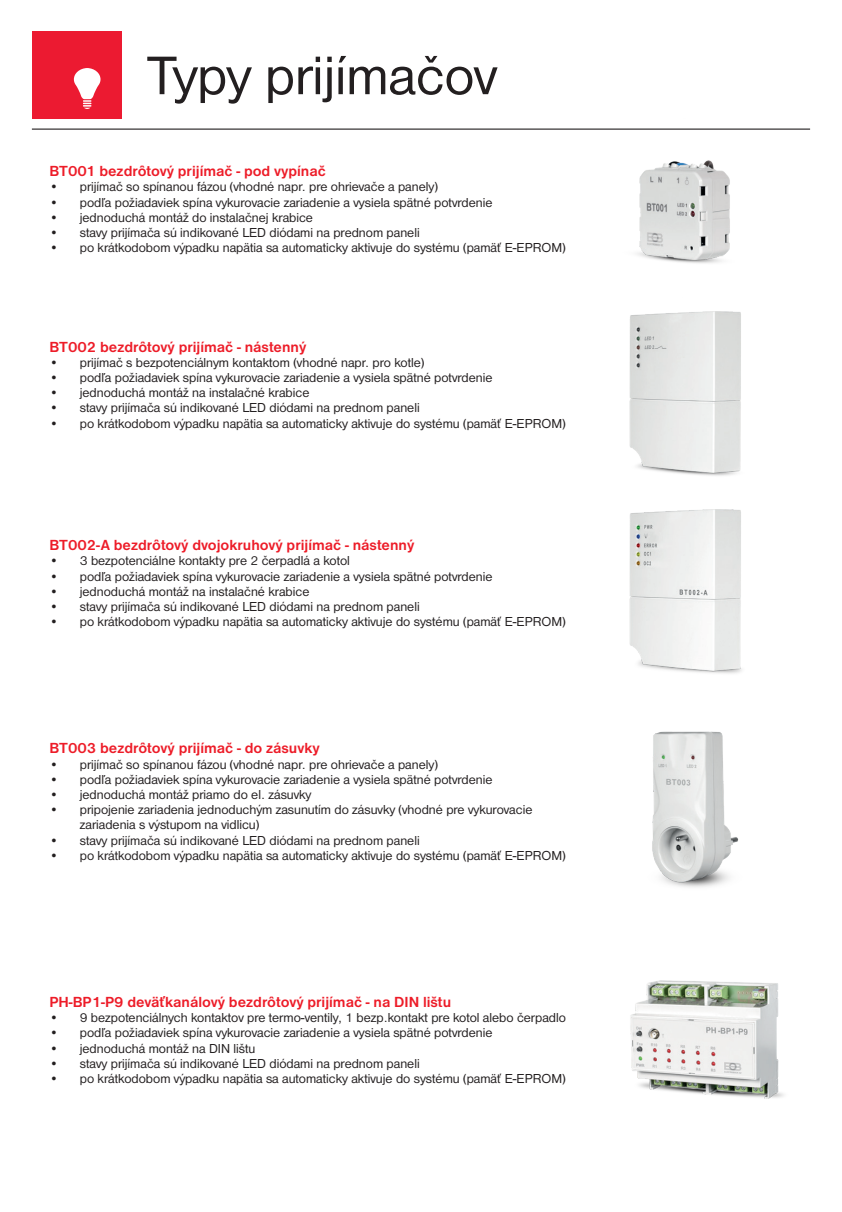
<style>
.page{position:relative;width:842px;height:1212px;background:#fff}
.page>*{position:absolute;margin:0;border:0;box-sizing:border-box;transform-origin:0 0}
.t1{font:56.25px "Nimbus Sans DOT";color:#231f20}
.t2{font:700 15.3px "Nimbus Sans DOT";color:#ed1c28}
.t3{font:13.5px/15.3px "Nimbus Sans DOT";color:#231f20}
</style>
<div class="page">
<div style="left:32px;top:32px;width:90px;height:87px;background:#ec1a31"></div>
<svg style="left:74px;top:68px;width:27px;height:41px"></svg>
<hr style="left:32px;top:129px;width:778px;height:1px;background:#231f20">
<img style="left:629px;top:311px;width:112px;height:165px">
<img style="left:594px;top:128px;width:179px;height:135px">
<img style="left:629px;top:509px;width:113px;height:165px">
<img style="left:652px;top:731px;width:87px;height:157px">
<img style="left:630px;top:980px;width:154px;height:119px">
<h1 class="t1" style="left:148px;top:44px;width:351px">Typy prijímačov</h1>
<p class="t2" style="left:49px;top:162px;width:278px">BT001 bezdrôtový prijímač - pod vypínač</p>
<p class="t3" style="left:49px;top:179px;width:390px">• prijímač so spínanou fázou (vhodné napr. pre ohrievače a panely)</p>
<p class="t3" style="left:49px;top:195px;width:445px">• podľa požiadaviek spína vykurovacie zariadenie a vysiela spätné potvrdenie</p>
<p class="t3" style="left:49px;top:210px;width:265px">• jednoduchá montáž do instalačnej krabice</p>
<p class="t3" style="left:49px;top:225px;width:372px">• stavy prijímača sú indikované LED diódami na prednom paneli</p>
<p class="t3" style="left:49px;top:240px;width:518px">• po krátkodobom výpadku napätia sa automaticky aktivuje do systému (pamäť E-EPROM)</p>
<p class="t2" style="left:49px;top:338px;width:258px">BT002 bezdrôtový prijímač - nástenný</p>
<p class="t3" style="left:49px;top:355px;width:377px">• prijímač s bezpotenciálnym kontaktom (vhodné napr. pro kotle)</p>
<p class="t3" style="left:49px;top:370px;width:445px">• podľa požiadaviek spína vykurovacie zariadenie a vysiela spätné potvrdenie</p>
<p class="t3" style="left:49px;top:385px;width:261px">• jednoduchá montáž na instalačné krabice</p>
<p class="t3" style="left:49px;top:400px;width:372px">• stavy prijímača sú indikované LED diódami na prednom paneli</p>
<p class="t3" style="left:49px;top:416px;width:518px">• po krátkodobom výpadku napätia sa automaticky aktivuje do systému (pamäť E-EPROM)</p>
<p class="t2" style="left:49px;top:536px;width:366px">BT002-A bezdrôtový dvojokruhový prijímač - nástenný</p>
<p class="t3" style="left:49px;top:553px;width:302px">• 3 bezpotenciálne kontakty pre 2 čerpadlá a kotol</p>
<p class="t3" style="left:49px;top:568px;width:445px">• podľa požiadaviek spína vykurovacie zariadenie a vysiela spätné potvrdenie</p>
<p class="t3" style="left:49px;top:584px;width:261px">• jednoduchá montáž na instalačné krabice</p>
<p class="t3" style="left:49px;top:599px;width:372px">• stavy prijímača sú indikované LED diódami na prednom paneli</p>
<p class="t3" style="left:49px;top:614px;width:518px">• po krátkodobom výpadku napätia sa automaticky aktivuje do systému (pamäť E-EPROM)</p>
<p class="t2" style="left:49px;top:740px;width:272px">BT003 bezdrôtový prijímač - do zásuvky</p>
<p class="t3" style="left:49px;top:757px;width:390px">• prijímač so spínanou fázou (vhodné napr. pre ohrievače a panely)</p>
<p class="t3" style="left:49px;top:772px;width:445px">• podľa požiadaviek spína vykurovacie zariadenie a vysiela spätné potvrdenie</p>
<p class="t3" style="left:49px;top:787px;width:263px">• jednoduchá montáž priamo do el. zásuvky</p>
<p class="t3" style="left:80px;top:802px;width:454px;text-indent:-30px">• pripojenie zariadenia jednoduchým zasunutím do zásuvky (vhodné pre vykurovacie zariadenia s výstupom na vidlicu)</p>
<p class="t3" style="left:49px;top:833px;width:372px">• stavy prijímača sú indikované LED diódami na prednom paneli</p>
<p class="t3" style="left:49px;top:848px;width:518px">• po krátkodobom výpadku napätia sa automaticky aktivuje do systému (pamäť E-EPROM)</p>
<p class="t2" style="left:49px;top:993px;width:403px">PH-BP1-P9 deväťkanálový bezdrôtový prijímač - na DIN lištu</p>
<p class="t3" style="left:49px;top:1010px;width:518px">• 9 bezpotenciálnych kontaktov pre termo-ventily, 1 bezp.kontakt pre kotol alebo čerpadlo</p>
<p class="t3" style="left:49px;top:1025px;width:445px">• podľa požiadaviek spína vykurovacie zariadenie a vysiela spätné potvrdenie</p>
<p class="t3" style="left:49px;top:1040px;width:207px">• jednoduchá montáž na DIN lištu</p>
<p class="t3" style="left:49px;top:1056px;width:372px">• stavy prijímača sú indikované LED diódami na prednom paneli</p>
<p class="t3" style="left:49px;top:1071px;width:518px">• po krátkodobom výpadku napätia sa automaticky aktivuje do systému (pamäť E-EPROM)</p>
</div>
